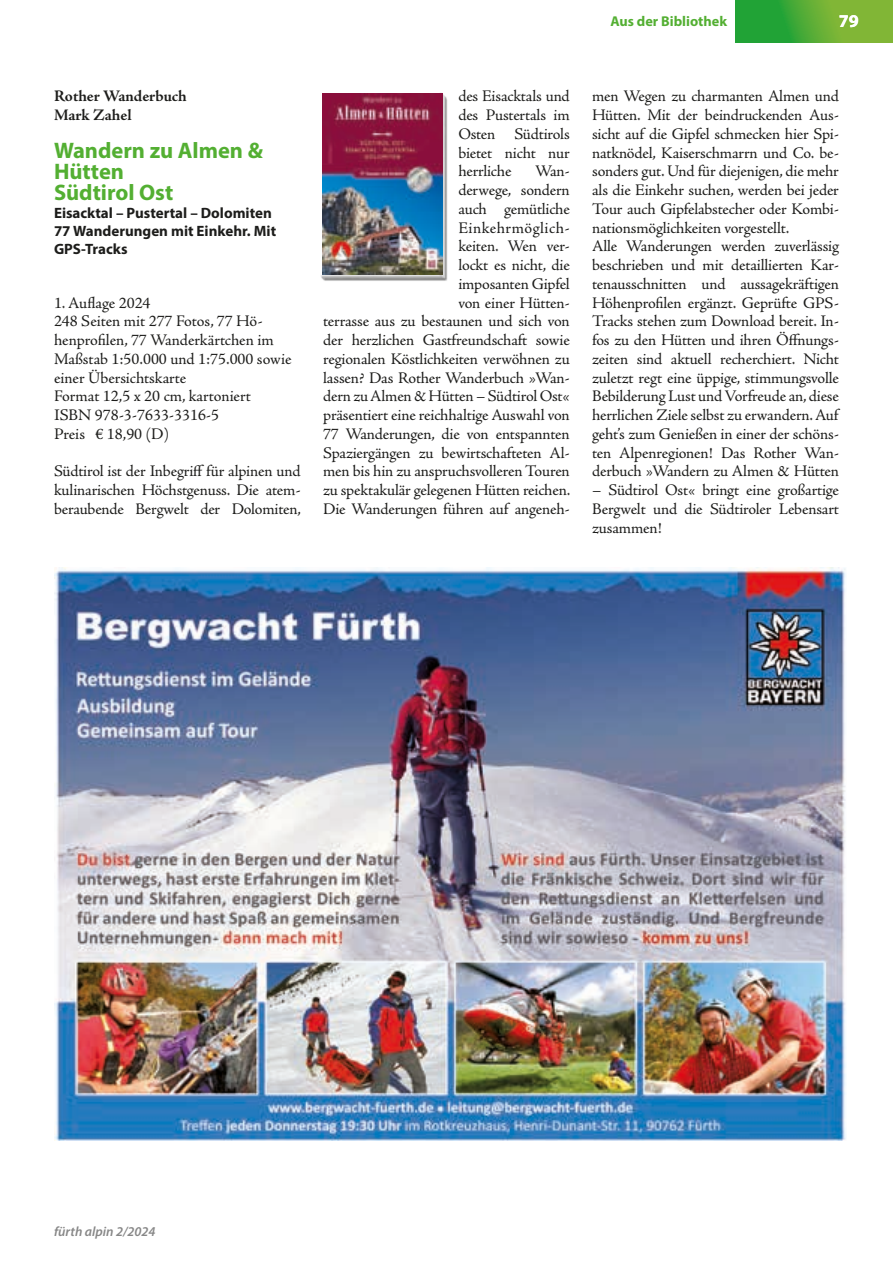
<style>
.page{position:relative;width:893px;height:1263px;background:#fff}
.page>*{position:absolute;margin:0;border:0;box-sizing:border-box;transform-origin:0 0}
.t1{font:700 22.5px/21px "Myriad Pro";color:#53af32}
.t2{font:700 18px "Myriad Pro";color:#fff}
.t3{font:16.2px/18.8px "Adobe Jenson Pro";letter-spacing:-.01em;color:#1d1d1b;text-align:justify}
.t4{font:700 16.2px/18.8px "Adobe Jenson Pro";letter-spacing:-.005em;color:#1d1d1b}
.t5{font:700 15px/18px "Myriad Pro";color:#1d1d1b}
.t6{font:700 14.25px "Myriad Pro";color:#53af32}
.t7{font:italic 600 13.5px "Myriad Pro";color:#878787}
</style>
<div class="page">
<svg style="left:736px;top:0;width:157px;height:43px;background:#55ad36"></svg>
<img style="left:321px;top:93px;width:127px;height:188px">
<img style="left:323px;top:93px;width:120px;height:182px">
<img style="left:54px;top:567px;width:792px;height:573px">
<p class="t6" style="left:610px;top:11px;width:118px">Aus der Bibliothek</p>
<p class="t2" style="left:839px;top:9px;width:21px">79</p>
<p class="t4" style="left:54px;top:87px;width:134px">Rother Wanderbuch<br>Mark Zahel</p>
<h1 class="t1" style="left:54px;top:139px;width:210px">Wandern zu Almen &amp;<br>Hütten<br>Südtirol Ost</h1>
<p class="t5" style="left:54px;top:203px;width:224px">Eisacktal – Pustertal – Dolomiten<br>77 Wanderungen mit Einkehr. Mit<br>GPS-Tracks</p>
<p class="t3" style="left:54px;top:293px;width:239px;text-align:left">1. Auflage 2024<br>248 Seiten mit 277 Fotos, 77 Hö&shy;henprofilen, 77 Wanderkärtchen im<br>Maßstab 1:50.000 und 1:75.000 sowie einer Übersichtskarte<br>Format 12,5 x 20 cm, kartoniert<br>ISBN 978-3-7633-3316-5<br>Preis € 18,90 (D)</p>
<p class="t3" style="left:54px;top:462px;width:249px">Südtirol ist der Inbegriff für alpinen und kulinarischen Höchstgenuss. Die atem&shy;beraubende Bergwelt der Dolomiten,</p>
<p class="t3" style="left:458px;top:87px;width:113px">des Eisacktals und des Pustertals im Osten Südtirols bietet nicht nur herrliche</p>
<p class="t3" style="left:323px;top:162px;width:249px;text-align:right">Wan-<br>derwege, sondern<br>auch gemütliche<br>Einkehrmöglich-<br>keiten. Wen ver-<br>lockt es nicht, die<br>imposanten Gipfel<br>von einer Hütten-<br>terrasse aus zu bestaunen und sich von der herzlichen Gastfreundschaft sowie regionalen Köstlichkeiten verwöhnen zu lassen? Das Rother Wanderbuch »Wan&shy;dern zu Almen &amp; Hütten – Südtirol Ost« präsentiert eine reichhaltige Auswahl von<br>77 Wanderungen, die von entspannten<br>Spaziergängen zu bewirtschafteten Al&shy;men bis hin zu anspruchsvolleren Touren zu spektakulär gelegenen Hütten reichen.<br>Die Wanderungen führen auf angeneh-</p>
<p class="t3" style="left:592px;top:87px;width:248px;text-align:left">men Wegen zu charmanten Almen und Hütten. Mit der beindruckenden Aus&shy;sicht auf die Gipfel schmecken hier Spi&shy;natknödel, Kaiserschmarrn und Co. be&shy;sonders gut. Und für diejenigen, die mehr als die Einkehr suchen, werden bei jeder Tour auch Gipfelabstecher oder Kombi&shy;nationsmöglichkeiten vorgestellt.<br>Alle Wanderungen werden zuverlässig beschrieben und mit detaillierten Kar&shy;tenausschnitten und aussagekräftigen Höhenprofilen ergänzt. Geprüfte GPS-Tracks stehen zum Download bereit. In&shy;fos zu den Hütten und ihren Öffnungs&shy;zeiten sind aktuell recherchiert. Nicht zuletzt regt eine üppige, stimmungsvolle Bebilderung Lust und Vorfreude an, diese herrlichen Ziele selbst zu erwandern. Auf geht’s zum Genießen in einer der schöns&shy;ten Alpenregionen! Das Rother Wan&shy;derbuch »Wandern zu Almen &amp; Hütten</p>
<p class="t3" style="left:592px;top:481px;width:248px">– Südtirol Ost« bringt eine großartige Bergwelt und die Südtiroler Lebensart zusammen!</p>
<p class="t7" style="left:54px;top:1223px;width:103px">fürth alpin 2/2024</p>
</div>
